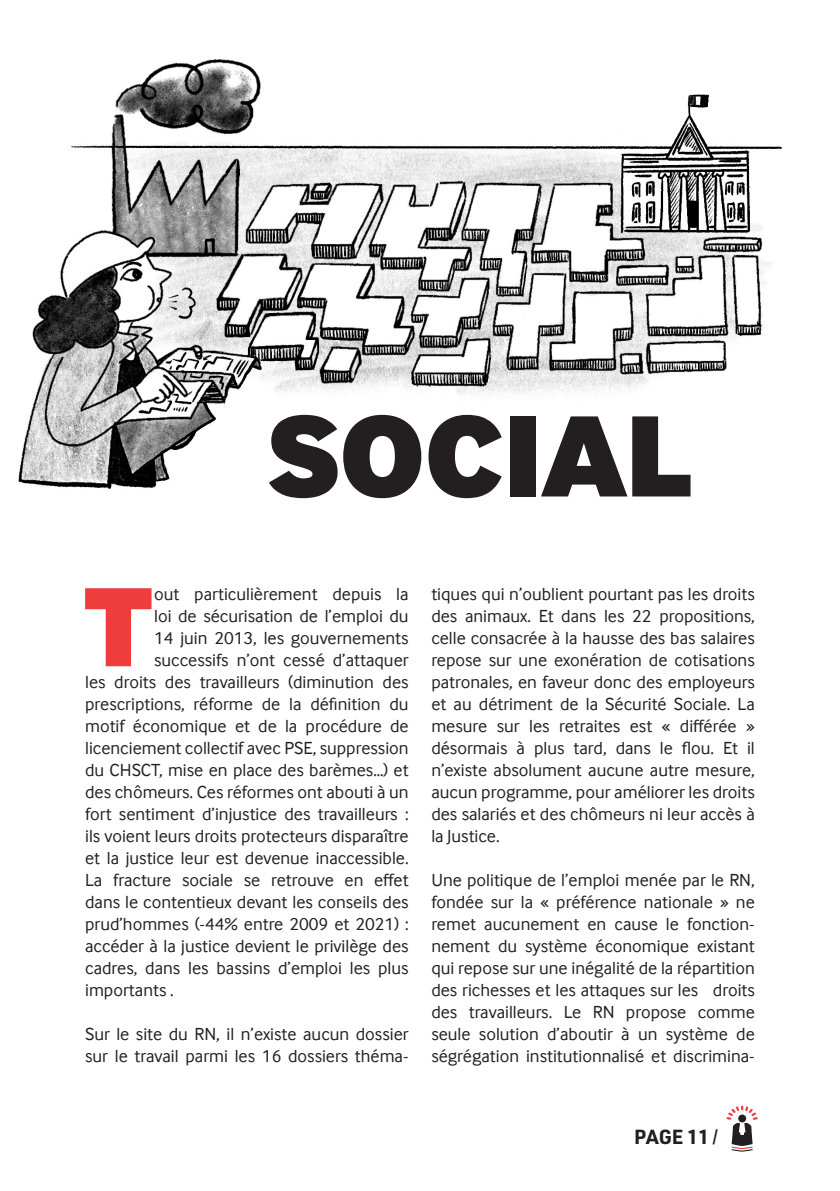
<style>
.page{position:relative;width:840px;height:1191px;background:#fff}
.page>*{position:absolute;margin:0;border:0;box-sizing:border-box;transform-origin:0 0}
.Titre_1{font:900 120px "Inter Face";color:#231f20}
.TEXTE_COURANT_LETTRINE_2{font:900 117px "Inter Face";color:#ee3d3c}
.t1{font:700 20px "URWDIN";color:#231f20}
.TEXTE_COURANT{font:18px/22px "Inter Face";color:#231f20;text-align:justify}
.TEXTE_COURANT_LETTRINE_2-2{font:18px "Inter Face";color:#231f20}
.s1{font-family:"URWDIN Cond";font-weight:500}
</style>
<div class="page">
<svg style="left:726px;top:1105px;width:32px;height:47px"></svg>
<img style="left:18px;top:59px;width:765px;height:430px">
<p class="Titre_1" style="left:268px;top:381px;width:424px">SOCIAL</p>
<p class="TEXTE_COURANT_LETTRINE_2" style="left:85px;top:554px;width:69px">T</p>
<p class="TEXTE_COURANT_LETTRINE_2-2" style="left:154px;top:584px;width:256px">out particulièrement depuis la</p>
<p class="TEXTE_COURANT_LETTRINE_2-2" style="left:154px;top:606px;width:256px">loi de sécurisation de l’emploi du</p>
<p class="TEXTE_COURANT_LETTRINE_2-2" style="left:154px;top:628px;width:256px">14 juin 2013, les gouvernements</p>
<p class="TEXTE_COURANT_LETTRINE_2-2" style="left:154px;top:650px;width:256px">successifs n’ont cessé d’attaquer</p>
<p class="TEXTE_COURANT_LETTRINE_2-2" style="left:85px;top:672px;width:325px">les droits des travailleurs (diminution des</p>
<p class="TEXTE_COURANT_LETTRINE_2-2" style="left:85px;top:694px;width:325px">prescriptions, réforme de la définition du</p>
<p class="TEXTE_COURANT_LETTRINE_2-2" style="left:85px;top:716px;width:325px">motif économique et de la procédure de</p>
<p class="TEXTE_COURANT_LETTRINE_2-2" style="left:85px;top:738px;width:325px">licenciement collectif avec PSE, suppression</p>
<p class="TEXTE_COURANT_LETTRINE_2-2" style="left:85px;top:760px;width:325px">du CHSCT, mise en place des barèmes…) et</p>
<p class="TEXTE_COURANT_LETTRINE_2-2" style="left:85px;top:782px;width:325px">des chômeurs. Ces réformes ont abouti à un</p>
<p class="TEXTE_COURANT_LETTRINE_2-2" style="left:85px;top:804px;width:325px">fort sentiment d’injustice des travailleurs :</p>
<p class="TEXTE_COURANT_LETTRINE_2-2" style="left:85px;top:826px;width:325px">ils voient leurs droits protecteurs disparaître</p>
<p class="TEXTE_COURANT_LETTRINE_2-2" style="left:85px;top:848px;width:325px">et la justice leur est devenue inaccessible.</p>
<p class="TEXTE_COURANT_LETTRINE_2-2" style="left:85px;top:870px;width:325px">La fracture sociale se retrouve en effet</p>
<p class="TEXTE_COURANT_LETTRINE_2-2" style="left:85px;top:892px;width:325px">dans le contentieux devant les conseils des</p>
<p class="TEXTE_COURANT_LETTRINE_2-2" style="left:85px;top:914px;width:325px">prud’hommes (-44% entre 2009 et 2021) :</p>
<p class="TEXTE_COURANT_LETTRINE_2-2" style="left:85px;top:936px;width:325px">accéder à la justice devient le privilège des</p>
<p class="TEXTE_COURANT_LETTRINE_2-2" style="left:85px;top:958px;width:325px">cadres, dans les bassins d’emploi les plus</p>
<p class="TEXTE_COURANT_LETTRINE_2-2" style="left:85px;top:980px;width:90px">importants .</p>
<p class="TEXTE_COURANT" style="left:85px;top:1023px;width:325px">Sur le site du RN, il n’existe aucun dossier sur le travail parmi les 16 dossiers théma-</p>
<p class="TEXTE_COURANT" style="left:431px;top:583px;width:325px">tiques qui n’oublient pourtant pas les droits des animaux. Et dans les 22 propositions, celle consacrée à la hausse des bas salaires repose sur une exonération de cotisations patronales, en faveur donc des employeurs et au détriment de la Sécurité Sociale. La mesure sur les retraites est « différée » désormais à plus tard, dans le flou. Et il n’existe absolument aucune autre mesure, aucun programme, pour améliorer les droits des salariés et des chômeurs ni leur accès à la Justice.</p>
<p class="TEXTE_COURANT" style="left:431px;top:869px;width:325px">Une politique de l’emploi menée par le RN, fondée sur la « préférence nationale » ne remet aucunement en cause le fonction&shy;nement du système économique existant qui repose sur une inégalité de la répartition des richesses et les attaques sur les droits des travailleurs. Le RN propose comme seule solution d’aboutir à un système de ségrégation institutionnalisé et discrimina-</p>
<p class="t1" style="left:633px;top:1123px;width:85px">PAGE 11 <span class="s1">/</span></p>
</div>
